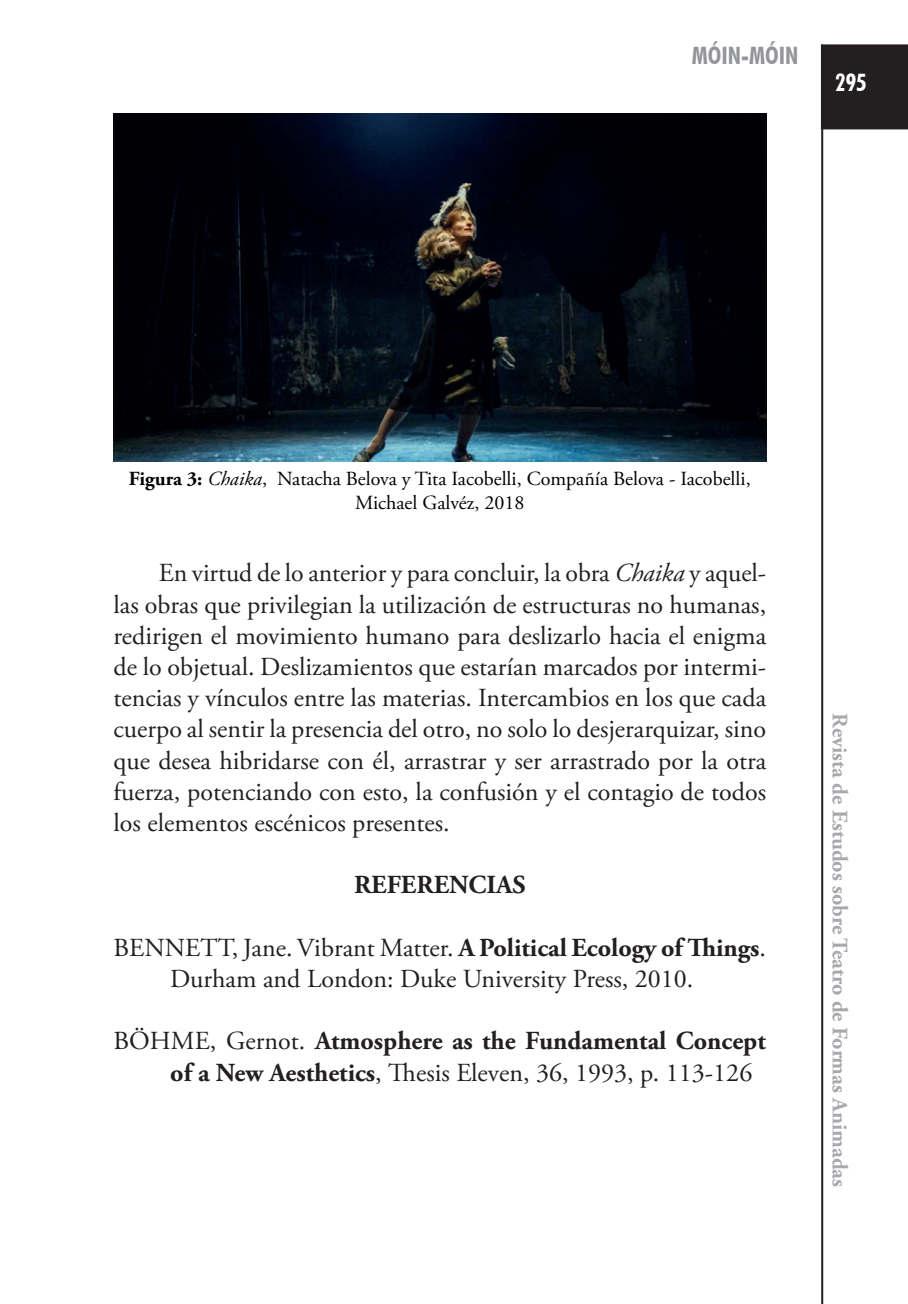
<style>
.page{position:relative;width:908px;height:1304px;background:#fff}
.page>*{position:absolute;margin:0;border:0;box-sizing:border-box;transform-origin:0 0}
.t1{font:26px/31.2px "Adobe Garamond Pro";color:#231f20;text-align:justify}
.t2{font:700 26px/31.2px "Adobe Garamond Pro";color:#231f20}
.t3{font:700 condensed 24px "Futura BT";color:#939598}
.t4{font:700 condensed 24px "Futura BT";color:#fff}
.t5{font:700 22px "Adobe Garamond Pro";color:#a8a9ad}
.t6{font:20px/24px "Adobe Garamond Pro";color:#000;text-align:center}
.s1{font-weight:700}
.s2{font-style:italic}
.s3{font-weight:400}
</style>
<div class="page">
<div style="left:821px;top:44px;width:86px;height:85px;background:#231f20"></div>
<hr style="left:820px;top:45px;width:2px;height:1259px;background:#231f20">
<img style="left:113px;top:113px;width:652px;height:348px">
<p class="t3" style="left:691px;top:41px;width:108px">MÓIN-MÓIN</p>
<p class="t4" style="left:834px;top:68px;width:33px">295</p>
<p class="t6" style="left:129px;top:468px;width:623px"><span class="s1">Figura 3:</span> <span class="s2">Chaika</span>, Natacha Belova y Tita Iacobelli, Compañía Belova - Iacobelli,<br>Michael Galvéz, 2018</p>
<p class="t1" style="left:113px;top:558px;width:654px;text-indent:45px">En virtud de lo anterior y para concluir, la obra <span class="s2">Chaika</span> y aquel&shy;las obras que privilegian la utilización de estructuras no humanas, redirigen el movimiento humano para deslizarlo hacia el enigma de lo objetual. Deslizamientos que estarían marcados por intermi&shy;tencias y vínculos entre las materias. Intercambios en los que cada cuerpo al sentir la presencia del otro, no solo lo desjerarquizar, sino que desea hibridarse con él, arrastrar y ser arrastrado por la otra fuerza, potenciando con esto, la confusión y el contagio de todos los elementos escénicos presentes.</p>
<p class="t2" style="left:354px;top:870px;width:173px">REFERENCIAS</p>
<p class="t1" style="left:170px;top:933px;width:597px;text-indent:-57px">BENNETT, Jane. Vibrant Matter. <span class="s1">A Political Ecology of Things</span>.<br>Durham and London: Duke University Press, 2010.</p>
<p class="t2" style="left:170px;top:1026px;width:596px;text-indent:-57px"><span class="s3">BÖHME, Gernot.</span> Atmosphere as the Fundamental Concept of a New Aesthetics<span class="s3">, Thesis Eleven, 36, 1993, p. 113-126</span></p>
<p class="t5" style="left:852px;top:713px;width:475px;rotate:90deg">Revista de Estudos sobre Teatro de Formas Animadas</p>
</div>
